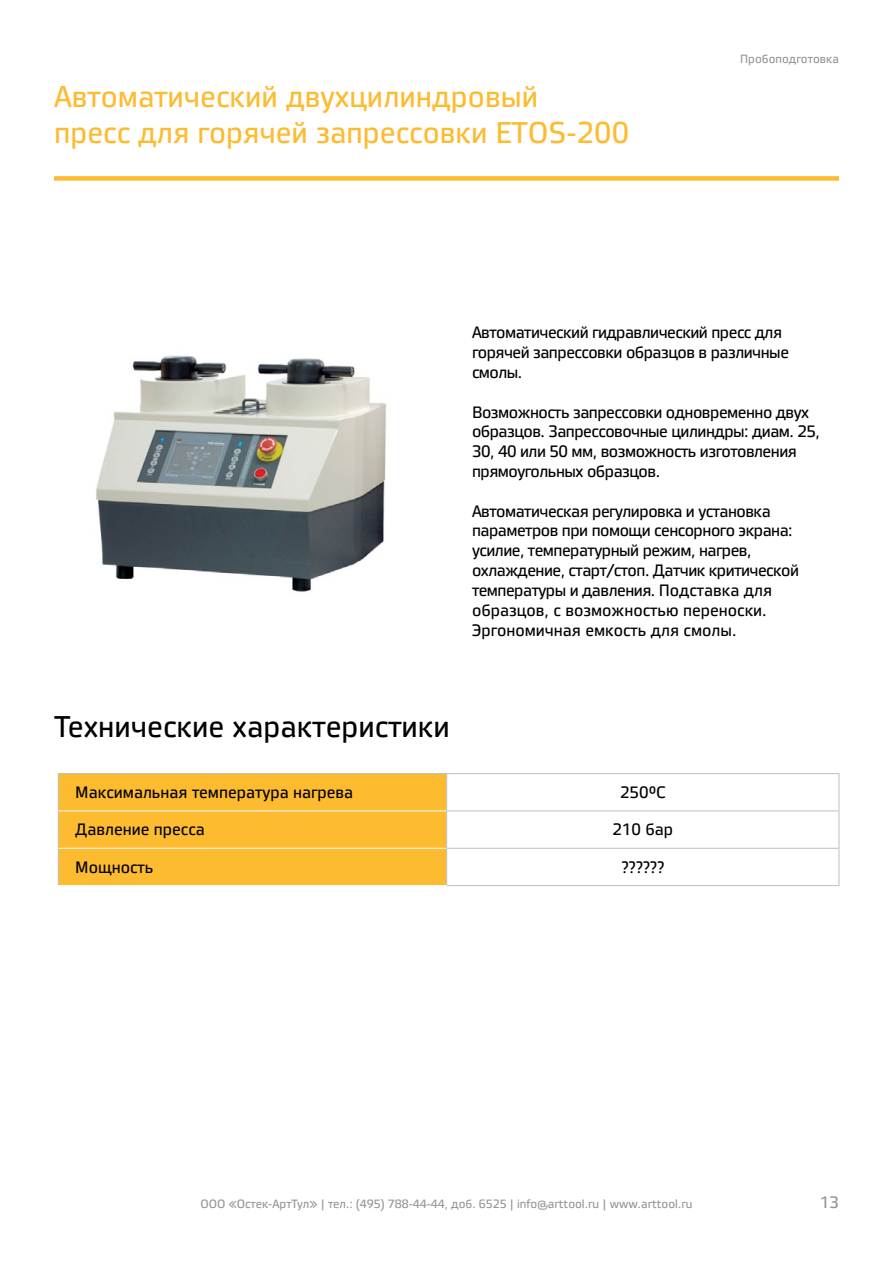
<style>
.page{position:relative;width:893px;height:1263px;background:#fff}
.page>*{position:absolute;margin:0;border:0;box-sizing:border-box;transform-origin:0 0}
.t1{font:30px/36px "Vida 32 Pro";color:#fdbb30}
.t2{font:30px "Vida 32 Pro";color:#000}
.t3{font:16.5px/19.8px "Vida 32 Pro";letter-spacing:-.03em;color:#000}
.t4{font:16.5px "Vida 32 Pro";color:#000}
.t5{font:16.5px "Vida 32 Pro";color:#939598}
.t6{font:12px "Vida 32 Pro";color:#939598}
</style>
<div class="page">
<div style="left:54px;top:176px;width:785px;height:5px;background:#fdbb30"></div>
<svg style="left:59px;top:774px;width:780px;height:111px"></svg>
<hr style="left:446px;top:774px;width:1px;height:37px;background:#bcbec0">
<hr style="left:446px;top:811px;width:1px;height:37px;background:#bcbec0">
<hr style="left:446px;top:848px;width:1px;height:37px;background:#bcbec0">
<hr style="left:58px;top:773px;width:389px;height:1px;background:#bcbec0">
<hr style="left:58px;top:774px;width:1px;height:37px;background:#bcbec0">
<hr style="left:447px;top:773px;width:392px;height:1px;background:#bcbec0">
<hr style="left:839px;top:774px;width:1px;height:36px;background:#bcbec0">
<hr style="left:58px;top:811px;width:1px;height:37px;background:#bcbec0">
<hr style="left:447px;top:810px;width:392px;height:1px;background:#bcbec0">
<hr style="left:839px;top:811px;width:1px;height:37px;background:#bcbec0">
<hr style="left:58px;top:848px;width:1px;height:37px;background:#bcbec0">
<hr style="left:447px;top:848px;width:392px;height:1px;background:#bcbec0">
<hr style="left:839px;top:849px;width:1px;height:36px;background:#bcbec0">
<hr style="left:447px;top:885px;width:392px;height:1px;background:#bcbec0">
<hr style="left:59px;top:810px;width:387px;height:1px;background:#fff">
<hr style="left:59px;top:848px;width:387px;height:1px;background:#fff">
<img style="left:96px;top:355px;width:291px;height:237px">
<h1 class="t1" style="left:54px;top:78px;width:577px">Автоматический двухцилиндровый<br>пресс для горячей запрессовки ETOS-200</h1>
<p class="t6" style="left:740px;top:50px;width:100px">Пробоподготовка</p>
<p class="t3" style="left:472px;top:322px;width:318px">Автоматический гидравлический пресс для горячей запрессовки образцов в различные смолы.</p>
<p class="t3" style="left:472px;top:401px;width:350px">Возможность запрессовки одновременно двух образцов. Запрессовочные цилиндры: диам. 25, 30, 40 или 50 мм, возможность изготовления прямоугольных образцов.</p>
<p class="t3" style="left:472px;top:500px;width:329px">Автоматическая регулировка и установка параметров при помощи сенсорного экрана: усилие, температурный режим, нагрев, охлаждение, старт/стоп. Датчик критической температуры и давления. Подставка для образцов, с возможностью переноски.<br>Эргономичная емкость для смолы.</p>
<h1 class="t2" style="left:54px;top:705px;width:397px">Технические характеристики</h1>
<p class="t4" style="left:75px;top:780px;width:279px">Максимальная температура нагрева</p>
<p class="t3" style="left:620px;top:782px;width:47px">250°С</p>
<p class="t4" style="left:75px;top:818px;width:131px">Давление пресса</p>
<p class="t3" style="left:612px;top:819px;width:62px">210 бар</p>
<p class="t4" style="left:75px;top:855px;width:80px">Мощность</p>
<p class="t3" style="left:621px;top:856px;width:44px">??????</p>
<p class="t6" style="left:200px;top:1195px;width:494px">ООО «Остек-АртТул» | тел.: (495) 788-44-44, доб. 6525 | info@arttool.ru | www.arttool.ru</p>
<p class="t5" style="left:820px;top:1190px;width:21px">13</p>
</div>
